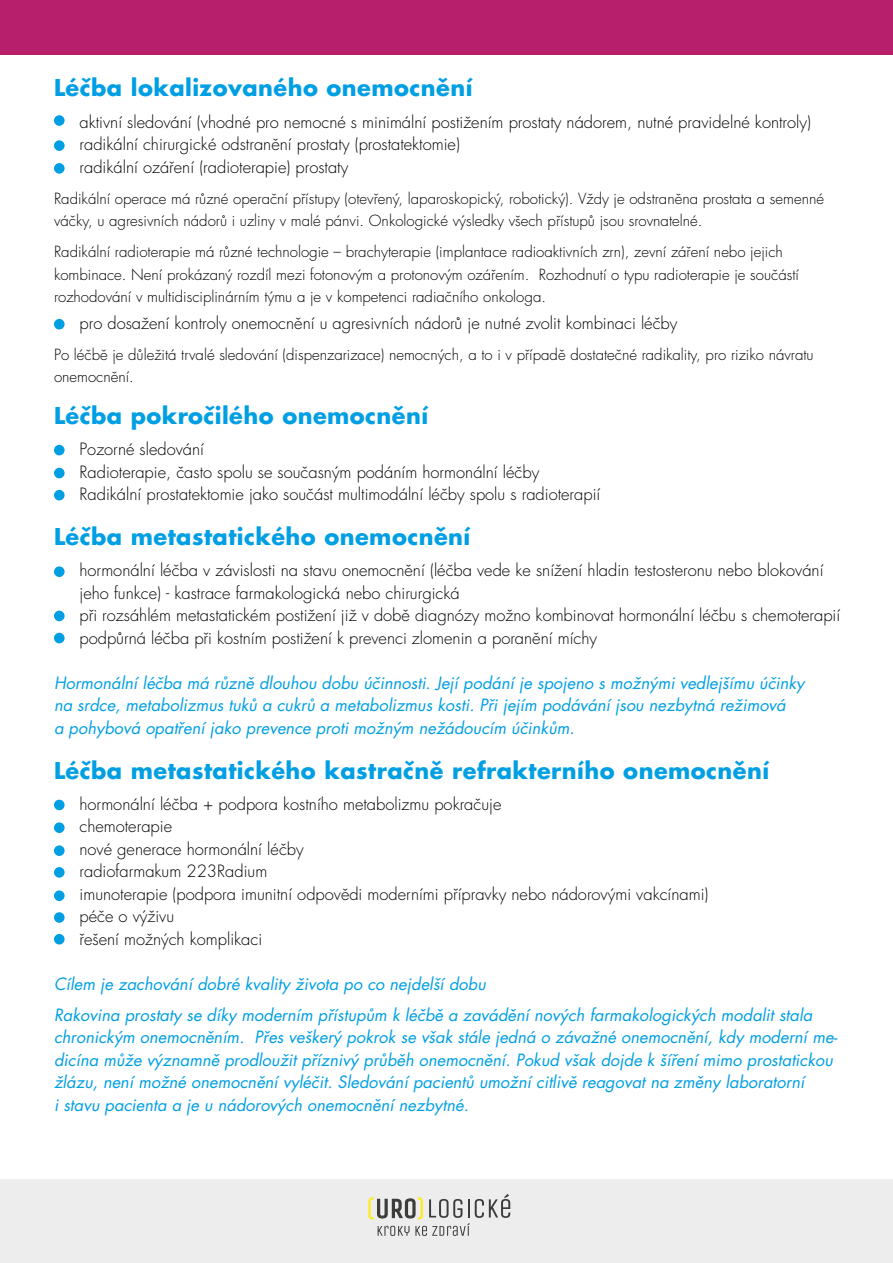
<style>
.page{position:relative;width:893px;height:1263px;background:#fff}
.page>*{position:absolute;margin:0;border:0;box-sizing:border-box;transform-origin:0 0}
.t1{font:700 22.5px "Futura CE";letter-spacing:.02em;color:#009fe3}
.t2{font:300 16.5px/22.5px "Futura CE";color:#000}
.t3{font:italic 16.5px/22.5px "Futura CE";color:#009fe3}
.t4{font:300 15px/22.5px "Futura CE";color:#000}
</style>
<div class="page">
<div style="left:0;top:1179px;width:893px;height:84px;background:#ededed"></div>
<svg style="left:368px;top:1194px;width:142px;height:42px"></svg>
<div style="left:0;top:0;width:893px;height:54px;background:#b71f6c"></div>
<div style="left:54px;top:115px;width:11px;height:11px;background:#009fe3;border-radius:50%"></div>
<div style="left:54px;top:140px;width:11px;height:11px;background:#009fe3;border-radius:50%"></div>
<div style="left:54px;top:163px;width:11px;height:11px;background:#009fe3;border-radius:50%"></div>
<div style="left:54px;top:319px;width:11px;height:10px;background:#009fe3;border-radius:50%"></div>
<div style="left:54px;top:445px;width:11px;height:10px;background:#009fe3;border-radius:50%"></div>
<div style="left:54px;top:468px;width:11px;height:10px;background:#009fe3;border-radius:50%"></div>
<div style="left:54px;top:490px;width:11px;height:10px;background:#009fe3;border-radius:50%"></div>
<div style="left:54px;top:800px;width:11px;height:10px;background:#009fe3;border-radius:50%"></div>
<div style="left:54px;top:822px;width:11px;height:11px;background:#009fe3;border-radius:50%"></div>
<div style="left:54px;top:845px;width:11px;height:11px;background:#009fe3;border-radius:50%"></div>
<div style="left:54px;top:867px;width:11px;height:11px;background:#009fe3;border-radius:50%"></div>
<div style="left:54px;top:890px;width:11px;height:11px;background:#009fe3;border-radius:50%"></div>
<div style="left:54px;top:912px;width:11px;height:11px;background:#009fe3;border-radius:50%"></div>
<div style="left:54px;top:934px;width:11px;height:10px;background:#009fe3;border-radius:50%"></div>
<div style="left:54px;top:566px;width:11px;height:11px;background:#009fe3;border-radius:50%"></div>
<div style="left:54px;top:611px;width:11px;height:10px;background:#009fe3;border-radius:50%"></div>
<div style="left:54px;top:633px;width:11px;height:10px;background:#009fe3;border-radius:50%"></div>
<h1 class="t1" style="left:54px;top:74px;width:420px">Léčba lokalizovaného onemocnění</h1>
<p class="t2" style="left:80px;top:111px;width:733px">aktivní sledování (vhodné pro nemocné s minimální postižením prostaty nádorem, nutné pravidelné kontroly) radikální chirurgické odstranění prostaty (prostatektomie)<br>radikální ozáření (radioterapie) prostaty</p>
<p class="t4" style="left:54px;top:188px;width:772px">Radikální operace má různé operační přístupy (otevřený, laparoskopický, robotický). Vždy je odstraněna prostata a semenné váčky, u agresivních nádorů i uzliny v malé pánvi. Onkologické výsledky všech přístupů jsou srovnatelné.</p>
<p class="t4" style="left:54px;top:241px;width:746px">Radikální radioterapie má různé technologie – brachyterapie (implantace radioaktivních zrn), zevní záření nebo jejich kombinace. Není prokázaný rozdíl mezi fotonovým a protonovým ozářením. Rozhodnutí o typu radioterapie je součástí rozhodování v multidisciplinárním týmu a je v kompetenci radiačního onkologa.</p>
<p class="t2" style="left:80px;top:312px;width:599px">pro dosažení kontroly onemocnění u agresivních nádorů je nutné zvolit kombinaci léčby</p>
<p class="t4" style="left:54px;top:344px;width:761px">Po léčbě je důležitá trvalé sledování (dispenzarizace) nemocných, a to i v případě dostatečné radikality, pro riziko návratu onemocnění.</p>
<h1 class="t1" style="left:54px;top:402px;width:376px">Léčba pokročilého onemocnění</h1>
<p class="t2" style="left:80px;top:439px;width:522px">Pozorné sledování<br>Radioterapie, často spolu se současným podáním hormonální léčby<br>Radikální prostatektomie jako součást multimodální léčby spolu s radioterapií</p>
<h1 class="t1" style="left:54px;top:523px;width:418px">Léčba metastatického onemocnění</h1>
<p class="t2" style="left:80px;top:560px;width:762px">hormonální léčba v závislosti na stavu onemocnění (léčba vede ke snížení hladin testosteronu nebo blokování jeho funkce) - kastrace farmakologická nebo chirurgická<br>při rozsáhlém metastatickém postižení již v době diagnózy možno kombinovat hormonální léčbu s chemoterapií podpůrná léčba při kostním postižení k prevenci zlomenin a poranění míchy</p>
<p class="t3" style="left:54px;top:672px;width:752px">Hormonální léčba má různě dlouhou dobu účinnosti. Její podání je spojeno s možnými vedlejšímu účinky na srdce, metabolizmus tuků a cukrů a metabolizmus kosti. Při jejím podávání jsou nezbytná režimová<br>a pohybová opatření jako prevence proti možným nežádoucím účinkům.</p>
<h1 class="t1" style="left:54px;top:756px;width:717px">Léčba metastatického kastračně refrakterního onemocnění</h1>
<p class="t2" style="left:80px;top:793px;width:631px">hormonální léčba + podpora kostního metabolizmu pokračuje<br>chemoterapie<br>nové generace hormonální léčby<br>radiofarmakum 223Radium<br>imunoterapie (podpora imunitní odpovědi moderními přípravky nebo nádorovými vakcínami) péče o výživu<br>řešení možných komplikaci</p>
<p class="t3" style="left:54px;top:969px;width:760px;line-height:31px">Cílem je zachování dobré kvality života po co nejdelší dobu<br>Rakovina prostaty se díky moderním přístupům k léčbě a zavádění nových farmakologických modalit stala</p>
<p class="t3" style="left:54px;top:1027px;width:785px">chronickým onemocněním. Přes veškerý pokrok se však stále jedná o závažné onemocnění, kdy moderní me&shy;dicína může významně prodloužit příznivý průběh onemocnění. Pokud však dojde k šíření mimo prostatickou žlázu, není možné onemocnění vyléčit. Sledování pacientů umožní citlivě reagovat na změny laboratorní<br>i stavu pacienta a je u nádorových onemocnění nezbytné.</p>
</div>
